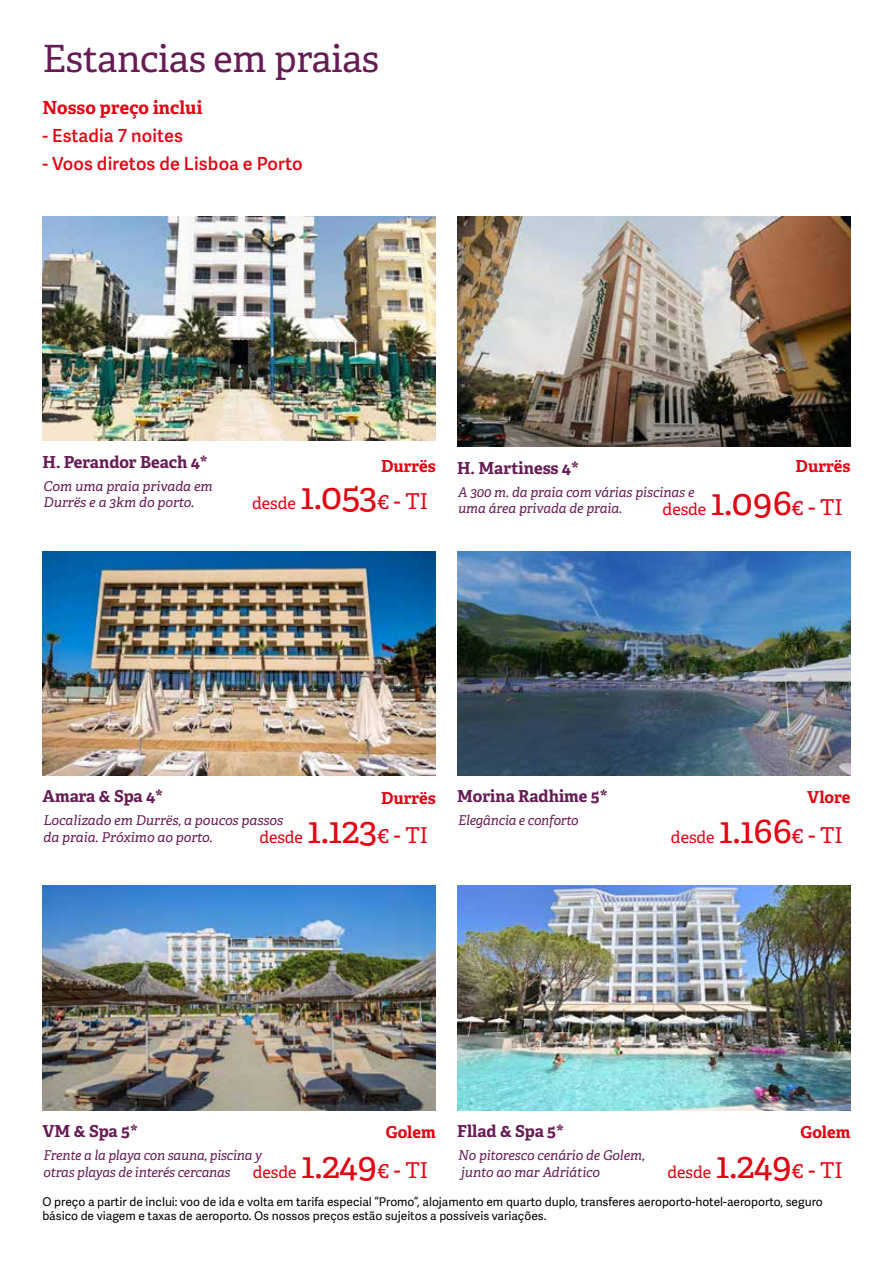
<style>
.page{position:relative;width:893px;height:1263px;background:#fff}
.page>*{position:absolute;margin:0;border:0;box-sizing:border-box;transform-origin:0 0}
.t1{font:37.5px "Adelle";letter-spacing:-.01em;color:#661b54}
.t2{font:600 18px "Adelle Sans";letter-spacing:.01em;color:#e30413}
.t3{font:700 18px "Adelle";letter-spacing:.005em;color:#e30413}
.t4{font:700 16.5px "Adelle";color:#661b54}
.t5{font:700 16.5px "Adelle";color:#e30413}
.t6{font:16.35px "Adelle";color:#e30413}
.t7{font:italic 13.5px/16.5px "Adelle";color:#661b54}
.t8{font:12px/14.4px "Adelle Sans";color:#000}
.s1{font-size:36.45px}
.s2{font-size:21.9px}
</style>
<div class="page">
<img style="left:43px;top:217px;width:393px;height:224px">
<img style="left:43px;top:551px;width:393px;height:224px">
<img style="left:457px;top:217px;width:393px;height:230px">
<img style="left:43px;top:886px;width:393px;height:224px">
<img style="left:457px;top:551px;width:393px;height:224px">
<img style="left:457px;top:886px;width:393px;height:224px">
<h1 class="t1" style="left:43px;top:35px;width:338px">Estancias em praias</h1>
<h2 class="t3" style="left:43px;top:96px;width:161px">Nosso preço inclui</h2>
<h2 class="t2" style="left:43px;top:123px;width:142px">- Estadia 7 noites</h2>
<h2 class="t2" style="left:43px;top:151px;width:262px">- Voos diretos de Lisboa e Porto</h2>
<p class="t4" style="left:43px;top:451px;width:167px">H. Perandor Beach 4*</p>
<p class="t7" style="left:44px;top:478px;width:171px">Com uma praia privada em<br>Durrës e a 3km do porto.</p>
<p class="t5" style="left:381px;top:455px;width:56px">Durrës</p>
<p class="t6" style="left:252px;top:493px;width:178px">desde <span class="s1">1.053</span><span class="s2">€ - TI</span></p>
<p class="t4" style="left:457px;top:457px;width:123px">H. Martiness 4*</p>
<p class="t5" style="left:796px;top:455px;width:56px">Durrës</p>
<p class="t7" style="left:458px;top:484px;width:238px">A 300 m. da praia com várias piscinas e uma área privada de praia.</p>
<p class="t6" style="left:663px;top:499px;width:182px">desde <span class="s1">1.096</span><span class="s2">€ - TI</span></p>
<p class="t4" style="left:43px;top:786px;width:122px">Amara &amp; Spa 4*</p>
<p class="t5" style="left:381px;top:787px;width:56px">Durrës</p>
<p class="t4" style="left:457px;top:786px;width:152px">Morina Radhime 5*</p>
<p class="t5" style="left:807px;top:787px;width:45px">Vlore</p>
<p class="t7" style="left:44px;top:812px;width:241px">Localizado em Durrës, a poucos passos da praia. Próximo ao porto.</p>
<p class="t6" style="left:259px;top:827px;width:170px">desde <span class="s1">1.123</span><span class="s2">€ - TI</span></p>
<p class="t7" style="left:458px;top:812px;width:122px">Elegância e conforto</p>
<p class="t6" style="left:671px;top:827px;width:173px">desde <span class="s1">1.166</span><span class="s2">€ - TI</span></p>
<p class="t4" style="left:43px;top:1121px;width:97px">VM &amp; Spa 5*</p>
<p class="t5" style="left:386px;top:1121px;width:51px">Golem</p>
<p class="t4" style="left:457px;top:1121px;width:108px">Fllad &amp; Spa 5*</p>
<p class="t5" style="left:800px;top:1122px;width:51px">Golem</p>
<p class="t7" style="left:44px;top:1147px;width:220px">Frente a la playa con sauna, piscina y otras playas de interés cercanas</p>
<p class="t6" style="left:253px;top:1162px;width:177px">desde <span class="s1">1.249</span><span class="s2">€ - TI</span></p>
<p class="t7" style="left:458px;top:1147px;width:188px">No pitoresco cenário de Golem, junto ao mar Adriático</p>
<p class="t6" style="left:667px;top:1162px;width:177px">desde <span class="s1">1.249</span><span class="s2">€ - TI</span></p>
<p class="t8" style="left:43px;top:1195px;width:782px">O preço a partir de inclui: voo de ida e volta em tarifa especial “Promo”, alojamento em quarto duplo, transferes aeroporto-hotel-aeroporto, seguro básico de viagem e taxas de aeroporto. Os nossos preços estão sujeitos a possíveis variações.</p>
</div>
